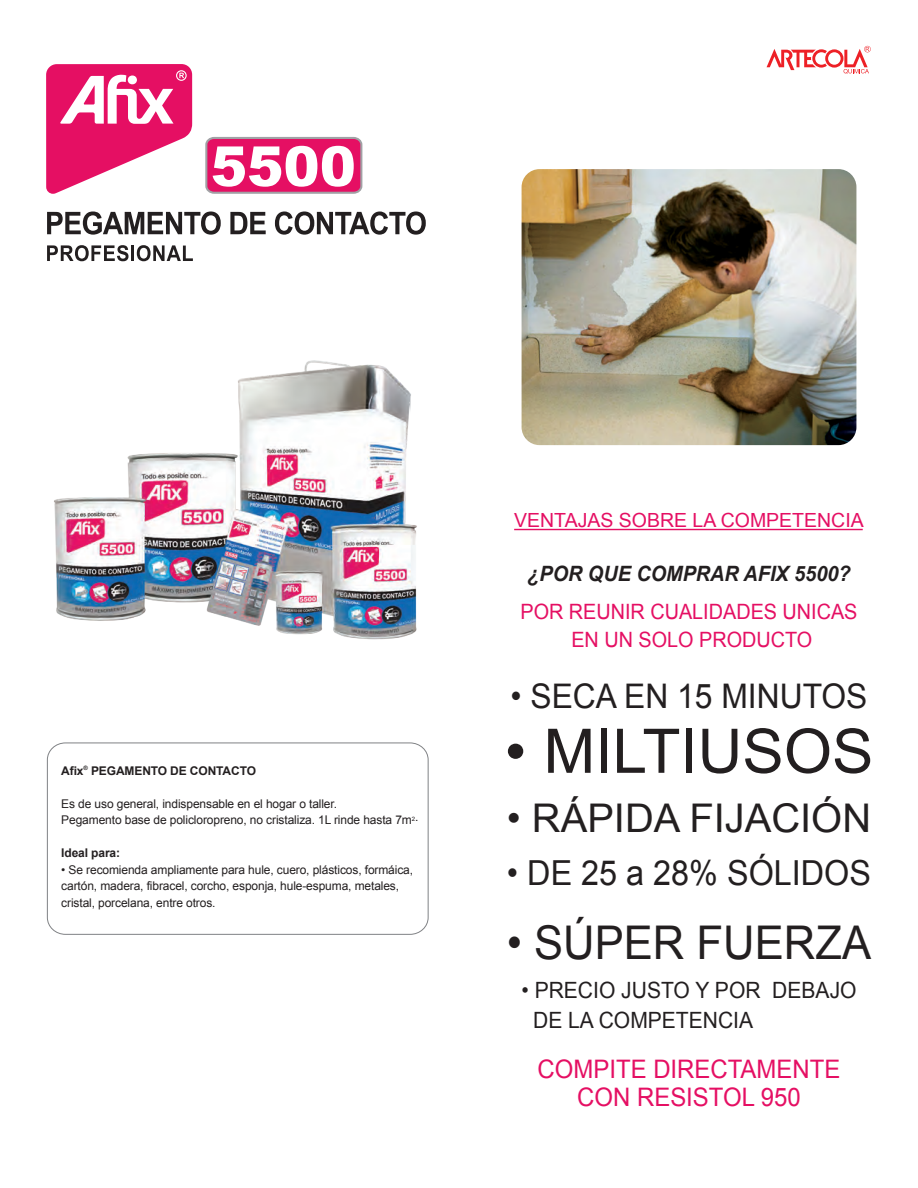
<style>
.page{position:relative;width:918px;height:1188px;background:#fff}
.page>*{position:absolute;margin:0;border:0;box-sizing:border-box;transform-origin:0 0}
.t1{font:61.5px "Arial";color:#231f20}
.t2{font:46.5px "Arial";color:#231f20;scale:.94 1}
.t3{font:39.6px "Arial";color:#231f20}
.t4{font:34.5px "Arial";color:#231f20;scale:.94 1}
.t5{font:33.9px "Arial";color:#231f20;scale:.94 1}
.t6{font:25.5px/27.8px "Arial";color:#e50f63;text-align:center;scale:.94 1}
.t7{font:22.5px/30.2px "Arial";color:#231f20;scale:.94 1}
.t8{font:21.15px/27.8px "Arial";color:#e50f63;text-align:center;scale:.94 1}
.t9{font:italic 700 21.15px "Arial";color:#231f20;scale:.94 1}
.t10{font:19.5px "Arial";color:#e50f63}
.t11{font:12px/16.5px "Arial";letter-spacing:-.01em;color:#231f20}
.t12{font:700 12px "Arial";letter-spacing:-.01em;color:#231f20}
</style>
<div class="page">
<svg style="left:767px;top:46px;width:104px;height:28px"></svg>
<div style="left:47px;top:743px;width:381px;height:192px;border:1px solid #808285;border-radius:18px"></div>
<img style="left:522px;top:169px;width:334px;height:276px">
<svg style="left:205px;top:137px;width:157px;height:57px"></svg>
<svg style="left:46px;top:64px;width:146px;height:130px"></svg>
<svg style="left:47px;top:212px;width:174px;height:23px"></svg>
<svg style="left:230px;top:212px;width:36px;height:22px"></svg>
<svg style="left:275px;top:212px;width:151px;height:23px"></svg>
<svg style="left:47px;top:245px;width:82px;height:16px"></svg>
<hr style="left:131px;top:245px;width:3px;height:16px;background:#231f20">
<svg style="left:137px;top:245px;width:56px;height:16px"></svg>
<img style="left:54px;top:361px;width:363px;height:279px">
<hr style="left:514px;top:529px;width:349px;height:1px;background:#e50f63">
<p class="t12" style="left:61px;top:762px;width:196px">Afix<sup>®</sup> PEGAMENTO DE CONTACTO</p>
<p class="t11" style="left:61px;top:795px;width:359px">Es de uso general, indispensable en el hogar o taller.<br>Pegamento base de policloropreno, no cristaliza. 1L rinde hasta 7m<sup>2</sup>.</p>
<p class="t12" style="left:61px;top:845px;width:60px">Ideal para:</p>
<p class="t11" style="left:61px;top:861px;width:353px">• Se recomienda ampliamente para hule, cuero, plásticos, formáica, cartón, madera, fibracel, corcho, esponja, hule-espuma, metales, cristal, porcelana, entre otros.</p>
<h3 class="t10" style="left:514px;top:508px;width:351px">VENTAJAS SOBRE LA COMPETENCIA</h3>
<h3 class="t9" style="left:527px;top:560px;width:345px">¿POR QUE COMPRAR AFIX 5500?</h3>
<h3 class="t8" style="left:520px;top:598px;width:360px">POR REUNIR CUALIDADES UNICAS<br>EN UN SOLO PRODUCTO</h3>
<h3 class="t5" style="left:511px;top:674px;width:381px">• SECA EN 15 MINUTOS</h3>
<h1 class="t1" style="left:505px;top:711px;width:370px">• MILTIUSOS</h1>
<h3 class="t3" style="left:507px;top:793px;width:366px">• RÁPIDA FIJACIÓN</h3>
<h3 class="t4" style="left:507px;top:851px;width:389px">• DE 25 a 28% SÓLIDOS</h3>
<h2 class="t2" style="left:507px;top:912px;width:389px">• SÚPER FUERZA</h2>
<h3 class="t7" style="left:533px;top:975px;width:346px;text-indent:-12px">• PRECIO JUSTO Y POR DEBAJO<br>DE LA COMPETENCIA</h3>
<h3 class="t6" style="left:538px;top:1056px;width:324px">COMPITE DIRECTAMENTE<br>CON RESISTOL 950</h3>
</div>
